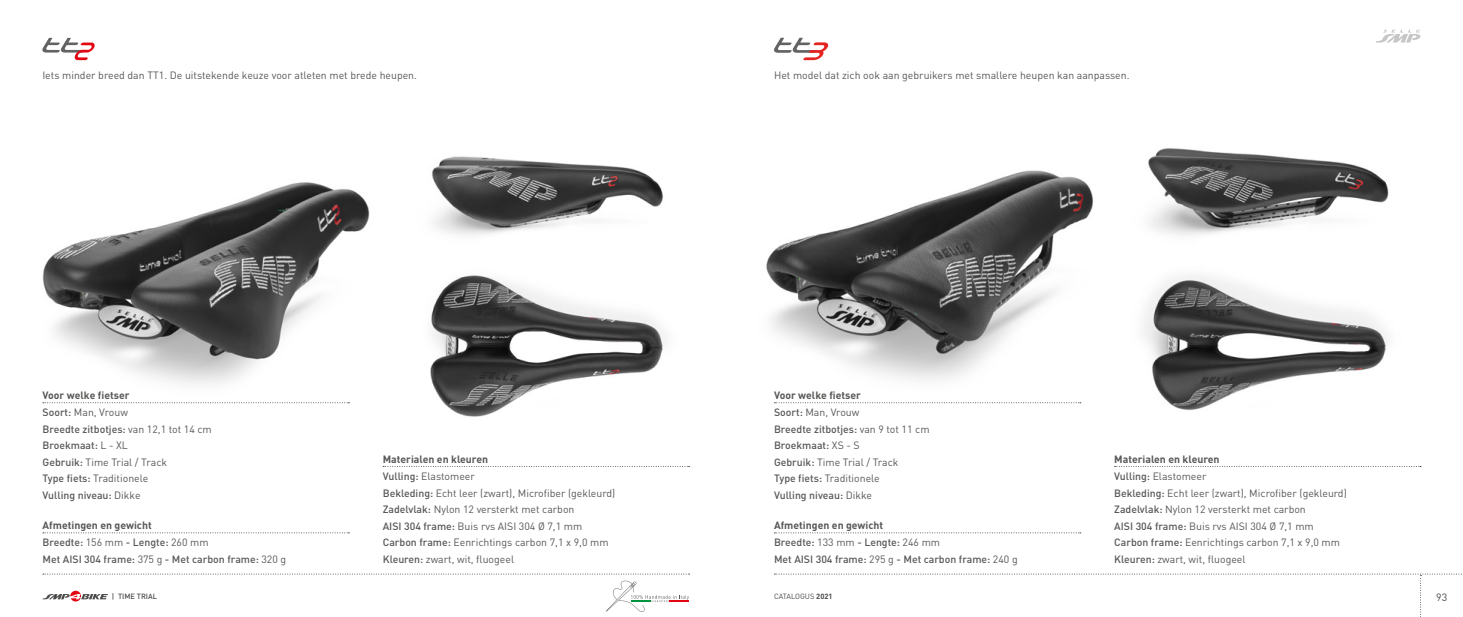
<style>
.page{position:relative;width:1463px;height:617px;background:#fff}
.page>*{position:absolute;margin:0;border:0;box-sizing:border-box;transform-origin:0 0}
.t1{font:10.5px/16.5px "DIN";color:#575756}
.t2{font:500 10.5px/16.5px "DIN";color:#575756}
.t3{font:700 10.5px "DIN";color:#575756}
.t4{font:10.5px "DIN";color:#4a4a49}
.t5{font:7.5px "DIN";letter-spacing:-.005em;color:#4a4a49}
.t6{font:500 7.5px "DIN";color:#4a4a49}
.s1{font-weight:400}
.s2{font-weight:500}
.s3{font-weight:700}
</style>
<div class="page">
<svg style="left:774px;top:573px;width:688px;height:44px"></svg>
<svg style="left:43px;top:573px;width:646px;height:1px"></svg>
<svg style="left:43px;top:590px;width:65px;height:11px"></svg>
<svg style="left:606px;top:580px;width:83px;height:32px"></svg>
<img style="left:430px;top:308px;width:236px;height:109px">
<img style="left:431px;top:156px;width:233px;height:152px">
<img style="left:42px;top:182px;width:328px;height:222px">
<svg style="left:42px;top:38px;width:53px;height:22px"></svg>
<svg style="left:1376px;top:30px;width:45px;height:13px"></svg>
<svg style="left:43px;top:402px;width:306px;height:1px"></svg>
<svg style="left:43px;top:532px;width:306px;height:1px"></svg>
<svg style="left:383px;top:466px;width:306px;height:1px"></svg>
<img style="left:1147px;top:308px;width:241px;height:103px">
<img style="left:1147px;top:148px;width:242px;height:160px">
<img style="left:766px;top:170px;width:381px;height:234px">
<svg style="left:774px;top:38px;width:54px;height:22px"></svg>
<svg style="left:774px;top:402px;width:307px;height:1px"></svg>
<svg style="left:774px;top:532px;width:307px;height:1px"></svg>
<svg style="left:1114px;top:466px;width:307px;height:1px"></svg>
<p class="t1" style="left:42px;top:67px;width:376px">Iets minder breed dan TT1. De uitstekende keuze voor atleten met brede heupen.</p>
<p class="t1" style="left:774px;top:67px;width:357px">Het model dat zich ook aan gebruikers met smallere heupen kan aanpassen.</p>
<p class="t3" style="left:43px;top:388px;width:89px">Voor welke fietser</p>
<p class="t3" style="left:774px;top:388px;width:89px">Voor welke fietser</p>
<p class="t2" style="left:43px;top:403px;width:171px">Soort: <span class="s1">Man, Vrouw<br></span>Breedte zitbotjes: <span class="s1">van 12,1 tot 14 cm<br></span>Broekmaat: <span class="s1">L - XL<br></span>Gebruik: <span class="s1">Time Trial / Track<br></span>Type fiets: <span class="s1">Traditionele<br></span>Vulling niveau: <span class="s1">Dikke</span></p>
<p class="t2" style="left:43px;top:533px;width:245px">Breedte: <span class="s1">156 mm</span> - Lengte: <span class="s1">260 mm<br></span>Met AISI 304 frame: <span class="s1">375 g</span> - Met carbon frame: <span class="s1">320 g</span></p>
<p class="t3" style="left:43px;top:518px;width:111px">Afmetingen en gewicht</p>
<p class="t3" style="left:383px;top:452px;width:107px">Materialen en kleuren</p>
<p class="t1" style="left:383px;top:468px;width:234px"><span class="s2">Vulling:</span> Elastomeer<br><span class="s2">Bekleding:</span> Echt leer (zwart), Microfiber (gekleurd)<br><span class="s2">Zadelvlak:</span> Nylon 12 versterkt met carbon<br><span class="s2">AISI 304 frame:</span> Buis rvs AISI 304 Ø 7,1 mm <span class="s2">Carbon frame:</span> Eenrichtings carbon 7,1 x 9,0 mm <span class="s2">Kleuren:</span> zwart, wit, fluogeel</p>
<p class="t2" style="left:774px;top:403px;width:157px">Soort: <span class="s1">Man, Vrouw<br></span>Breedte zitbotjes: <span class="s1">van 9 tot 11 cm<br></span>Broekmaat: <span class="s1">XS - S<br></span>Gebruik: <span class="s1">Time Trial / Track<br></span>Type fiets: <span class="s1">Traditionele<br></span>Vulling niveau: <span class="s1">Dikke</span></p>
<p class="t2" style="left:774px;top:533px;width:245px">Breedte: <span class="s1">133 mm</span> - Lengte: <span class="s1">246 mm<br></span>Met AISI 304 frame: <span class="s1">295 g</span> - Met carbon frame: <span class="s1">240 g</span></p>
<p class="t3" style="left:774px;top:518px;width:111px">Afmetingen en gewicht</p>
<p class="t3" style="left:1114px;top:452px;width:107px">Materialen en kleuren</p>
<p class="t1" style="left:1114px;top:468px;width:234px"><span class="s2">Vulling:</span> Elastomeer<br><span class="s2">Bekleding:</span> Echt leer (zwart), Microfiber (gekleurd)<br><span class="s2">Zadelvlak:</span> Nylon 12 versterkt met carbon<br><span class="s2">AISI 304 frame:</span> Buis rvs AISI 304 Ø 7,1 mm <span class="s2">Carbon frame:</span> Eenrichtings carbon 7,1 x 9,0 mm <span class="s2">Kleuren:</span> zwart, wit, fluogeel</p>
<p class="t6" style="left:112px;top:591px;width:47px">| TIME TRIAL</p>
<p class="t5" style="left:774px;top:592px;width:60px">CATALOGUS <span class="s3">2021</span></p>
<p class="t4" style="left:1436px;top:590px;width:12px">93</p>
</div>
